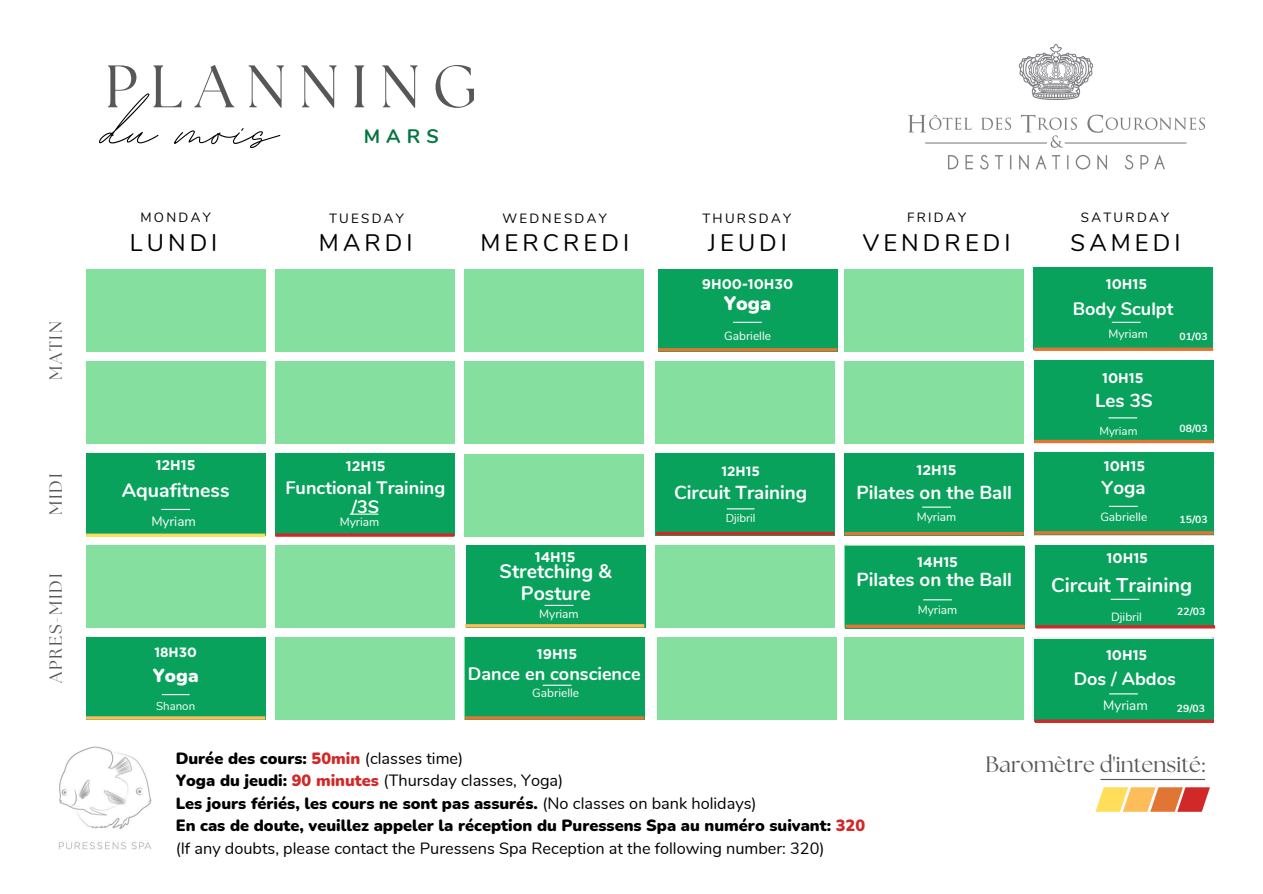
<style>
.page{position:relative;width:1263px;height:894px;background:#fff}
.page>*{position:absolute;margin:0;border:0;box-sizing:border-box;transform-origin:0 0}
.t1{font:97.2px "BD Script";color:#000}
.t2{font:59.7px "The Seasons";letter-spacing:.21em;color:#575757}
.t3{font:23.85px "Nunito";letter-spacing:.17em;color:#000}
.t4{font:22.2px "The Seasons";letter-spacing:.005em;color:#575757}
.t5{font:700 19.95px "Nunito";color:#fff}
.t6{font:700 19.5px/21.3px "Nunito";color:#fff;text-align:center}
.t7{font:900 19.5px "Nunito";color:#fff}
.t8{font:700 19.5px "Nunito";color:#057643}
.t9{font:700 18.75px "Nunito";color:#fff}
.t10{font:900 18.75px "Nunito";color:#fff}
.t11{font:700 18px/19.2px "Nunito";color:#fff;text-align:center}
.t12{font:17.4px "The Seasons";letter-spacing:.095em;color:#575757}
.t13{font:900 16.35px "Nunito";color:#000}
.t14{font:16.35px "Nunito";color:#000}
.t15{font:700 13.95px "Gotham";color:#fff}
.t16{font:700 13.5px "Gotham";color:#fff}
.t17{font:13.35px "Nunito";letter-spacing:.17em;color:#000}
.t18{font:13.35px "Nunito";color:#fff}
.t19{font:11.85px "Nunito";color:#fff}
.t20{font:11.55px "Nunito";color:#fff}
.t21{font:700 10.35px "Nunito";color:#fff}
.s1{color:#d12828}
.s2{font-weight:400}
.s3{font-weight:900}
.s4{font-weight:900;color:#d12828}
</style>
<div class="page">
<div style="left:86px;top:269px;width:179px;height:82px;background:#85df9e"></div>
<div style="left:86px;top:361px;width:179px;height:82px;background:#85df9e"></div>
<div style="left:86px;top:453px;width:179px;height:82px;background:#09a25c"></div>
<div style="left:86px;top:545px;width:179px;height:83px;background:#85df9e"></div>
<div style="left:86px;top:637px;width:179px;height:83px;background:#09a25c"></div>
<img style="left:909px;top:44px;width:296px;height:125px">
<svg style="left:1095px;top:787px;width:115px;height:24px"></svg>
<hr style="left:1100px;top:778px;width:105px;height:1px;background:#575757">
<div style="left:275px;top:269px;width:179px;height:82px;background:#85df9e"></div>
<div style="left:275px;top:361px;width:179px;height:82px;background:#85df9e"></div>
<div style="left:275px;top:453px;width:179px;height:82px;background:#09a25c"></div>
<div style="left:275px;top:545px;width:179px;height:83px;background:#85df9e"></div>
<div style="left:275px;top:637px;width:179px;height:83px;background:#85df9e"></div>
<div style="left:465px;top:269px;width:179px;height:82px;background:#85df9e"></div>
<div style="left:465px;top:361px;width:179px;height:82px;background:#85df9e"></div>
<div style="left:466px;top:545px;width:179px;height:83px;background:#09a25c"></div>
<div style="left:658px;top:269px;width:179px;height:82px;background:#09a25c"></div>
<div style="left:655px;top:361px;width:179px;height:82px;background:#85df9e"></div>
<div style="left:655px;top:453px;width:179px;height:82px;background:#09a25c"></div>
<div style="left:655px;top:545px;width:179px;height:83px;background:#85df9e"></div>
<div style="left:657px;top:637px;width:179px;height:83px;background:#85df9e"></div>
<div style="left:845px;top:269px;width:179px;height:82px;background:#85df9e"></div>
<div style="left:845px;top:361px;width:179px;height:82px;background:#85df9e"></div>
<div style="left:845px;top:453px;width:179px;height:82px;background:#09a25c"></div>
<div style="left:845px;top:637px;width:179px;height:83px;background:#85df9e"></div>
<div style="left:1034px;top:267px;width:179px;height:83px;background:#09a25c"></div>
<div style="left:1034px;top:360px;width:179px;height:82px;background:#09a25c"></div>
<hr style="left:161px;top:508px;width:29px;height:2px;background:#fff">
<svg style="left:350px;top:513px;width:28px;height:1px"></svg>
<svg style="left:545px;top:604px;width:28px;height:1px"></svg>
<svg style="left:733px;top:322px;width:29px;height:1px"></svg>
<svg style="left:922px;top:506px;width:29px;height:1px"></svg>
<svg style="left:1108px;top:417px;width:29px;height:1px"></svg>
<svg style="left:1112px;top:322px;width:28px;height:1px"></svg>
<svg style="left:86px;top:533px;width:179px;height:4px"></svg>
<hr style="left:275px;top:533px;width:179px;height:3px;background:#d12828">
<hr style="left:465px;top:624px;width:179px;height:3px;background:#ffbd59">
<hr style="left:658px;top:348px;width:179px;height:3px;background:#e17634">
<svg style="left:845px;top:531px;width:179px;height:4px"></svg>
<svg style="left:1034px;top:439px;width:179px;height:4px"></svg>
<svg style="left:1034px;top:347px;width:179px;height:4px"></svg>
<img style="left:58px;top:746px;width:94px;height:103px">
<div style="left:1034px;top:452px;width:179px;height:83px;background:#09a25c"></div>
<hr style="left:1109px;top:505px;width:29px;height:2px;background:#fff">
<hr style="left:1034px;top:531px;width:179px;height:3px;background:#e17634">
<div style="left:1035px;top:545px;width:179px;height:83px;background:#09a25c"></div>
<svg style="left:1111px;top:598px;width:28px;height:1px"></svg>
<hr style="left:1036px;top:625px;width:179px;height:3px;background:#d12828">
<hr style="left:162px;top:693px;width:27px;height:2px;background:#fff">
<hr style="left:86px;top:716px;width:179px;height:3px;background:#ffbd59">
<svg style="left:727px;top:508px;width:27px;height:1px"></svg>
<svg style="left:656px;top:531px;width:178px;height:4px"></svg>
<div style="left:1032px;top:637px;width:179px;height:82px;background:#efefef"></div>
<div style="left:846px;top:546px;width:179px;height:82px;background:#09a25c"></div>
<svg style="left:923px;top:599px;width:29px;height:1px"></svg>
<hr style="left:846px;top:624px;width:179px;height:3px;background:#e17634">
<div style="left:465px;top:637px;width:179px;height:83px;background:#09a25c"></div>
<svg style="left:543px;top:684px;width:28px;height:1px"></svg>
<hr style="left:465px;top:716px;width:179px;height:3px;background:#e17634">
<div style="left:464px;top:453px;width:179px;height:83px;background:#85df9e"></div>
<div style="left:1034px;top:639px;width:179px;height:82px;background:#09a25c"></div>
<svg style="left:1109px;top:693px;width:29px;height:1px"></svg>
<hr style="left:1035px;top:719px;width:179px;height:3px;background:#d12828">
<h1 class="t2" style="left:105px;top:59px;width:373px">PLANNING</h1>
<h5 class="t1" style="left:102px;top:67px;width:177px">du mois</h5>
<p class="t8" style="left:364px;top:123px;width:77px">MARS</p>
<h6 class="t17" style="left:140px;top:209px;width:72px">MONDAY</h6>
<p class="t17" style="left:329px;top:210px;width:76px">TUESDAY</p>
<p class="t17" style="left:503px;top:210px;width:106px">WEDNESDAY</p>
<p class="t17" style="left:702px;top:210px;width:90px">THURSDAY</p>
<p class="t17" style="left:907px;top:209px;width:61px">FRIDAY</p>
<h3 class="t17" style="left:1081px;top:209px;width:90px">SATURDAY</h3>
<p class="t3" style="left:130px;top:227px;width:89px">LUNDI</p>
<p class="t3" style="left:319px;top:227px;width:95px">MARDI</p>
<p class="t3" style="left:481px;top:227px;width:150px">MERCREDI</p>
<h6 class="t3" style="left:708px;top:227px;width:80px">JEUDI</h6>
<p class="t3" style="left:863px;top:227px;width:149px">VENDREDI</p>
<p class="t3" style="left:1070px;top:227px;width:111px">SAMEDI</p>
<p class="t12" style="left:48px;top:380px;width:60px;rotate:-90deg">MATIN</p>
<h3 class="t15" style="left:156px;top:457px;width:41px">12H15</h3>
<p class="t12" style="left:48px;top:515px;width:43px;rotate:-90deg">MIDI</p>
<p class="t6" style="left:122px;top:480px;width:109px">Aquafitness</p>
<p class="t18" style="left:151px;top:512px;width:46px">Myriam</p>
<p class="t12" style="left:48px;top:682px;width:110px;rotate:-90deg">APRES-MIDI</p>
<p class="t16" style="left:154px;top:644px;width:44px">18H30</p>
<h6 class="t10" style="left:153px;top:663px;width:47px">Yoga</h6>
<p class="t20" style="left:156px;top:698px;width:41px">Shanon</p>
<p class="t15" style="left:702px;top:275px;width:93px">9H00-10H30</p>
<h6 class="t7" style="left:724px;top:290px;width:49px">Yoga</h6>
<p class="t19" style="left:724px;top:328px;width:48px">Gabrielle</p>
<p class="t15" style="left:346px;top:458px;width:41px">12H15</p>
<p class="t11" style="left:285px;top:478px;width:161px">Functional Training /3S</p>
<h6 class="t19" style="left:340px;top:514px;width:41px">Myriam</h6>
<p class="t15" style="left:535px;top:548px;width:42px">14H15</p>
<p class="t6" style="left:500px;top:561px;width:114px">Stretching &amp;<br>Posture</p>
<p class="t19" style="left:539px;top:605px;width:41px">Myriam</p>
<h6 class="t15" style="left:537px;top:645px;width:42px">19H15</h6>
<p class="t11" style="left:468px;top:664px;width:174px">Dance en conscience</p>
<p class="t19" style="left:532px;top:684px;width:48px">Gabrielle</p>
<p class="t16" style="left:721px;top:463px;width:40px">12H15</p>
<h6 class="t20" style="left:726px;top:510px;width:31px">Djibril</h6>
<h3 class="t9" style="left:674px;top:479px;width:135px">Circuit Training</h3>
<h3 class="t15" style="left:1106px;top:275px;width:43px">10H15</h3>
<p class="t11" style="left:1073px;top:299px;width:102px">Body Sculpt</p>
<p class="t19" style="left:1108px;top:326px;width:41px">Myriam</p>
<h6 class="t21" style="left:1179px;top:329px;width:30px">01/03</h6>
<p class="t15" style="left:1102px;top:369px;width:43px">10H15</p>
<h6 class="t9" style="left:1095px;top:388px;width:59px">Les 3S</h6>
<p class="t20" style="left:1099px;top:423px;width:40px">Myriam</p>
<p class="t21" style="left:1180px;top:421px;width:30px">08/03</p>
<p class="t15" style="left:917px;top:461px;width:41px">12H15</p>
<h6 class="t15" style="left:1104px;top:458px;width:43px">10H15</h6>
<p class="t9" style="left:856px;top:479px;width:157px">Pilates on the Ball</p>
<p class="t9" style="left:1102px;top:475px;width:46px">Yoga</p>
<p class="t19" style="left:917px;top:508px;width:41px">Myriam</p>
<p class="t19" style="left:1100px;top:508px;width:48px">Gabrielle</p>
<p class="t21" style="left:1180px;top:512px;width:30px">15/03</p>
<p class="t15" style="left:917px;top:553px;width:42px">14H15</p>
<h3 class="t9" style="left:856px;top:566px;width:157px">Pilates on the Ball</h3>
<p class="t15" style="left:1107px;top:549px;width:43px">10H15</p>
<p class="t5" style="left:1051px;top:571px;width:142px">Circuit Training</p>
<p class="t19" style="left:918px;top:601px;width:41px">Myriam</p>
<p class="t19" style="left:1111px;top:609px;width:32px">Djibril</p>
<p class="t21" style="left:1177px;top:604px;width:30px">22/03</p>
<p class="t15" style="left:1106px;top:646px;width:43px">10H15</p>
<p class="t11" style="left:1074px;top:669px;width:104px">Dos / Abdos</p>
<p class="t18" style="left:1103px;top:696px;width:46px">Myriam</p>
<p class="t21" style="left:1177px;top:701px;width:30px">29/03</p>
<p class="t13" style="left:176px;top:747px;width:289px">Durée des cours: <span class="s1">50min</span> <span class="s2">(classes time)</span></p>
<p class="t14" style="left:176px;top:769px;width:389px"><span class="s3">Yoga du jeudi:</span> <span class="s4">90 minutes</span> (Thursday classes, Yoga)</p>
<p class="t13" style="left:176px;top:792px;width:582px">Les jours fériés, les cours ne sont pas assurés. <span class="s2">(No classes on bank holidays)</span></p>
<p class="t13" style="left:176px;top:814px;width:691px">En cas de doute, veuillez appeler la réception du Puressens Spa au numéro suivant: <span class="s1">320</span></p>
<h3 class="t14" style="left:176px;top:837px;width:650px">(If any doubts, please contact the Puressens Spa Reception at the following number: 320)</h3>
<h2 class="t4" style="left:986px;top:754px;width:221px">Baromètre d'intensité:</h2>
</div>
